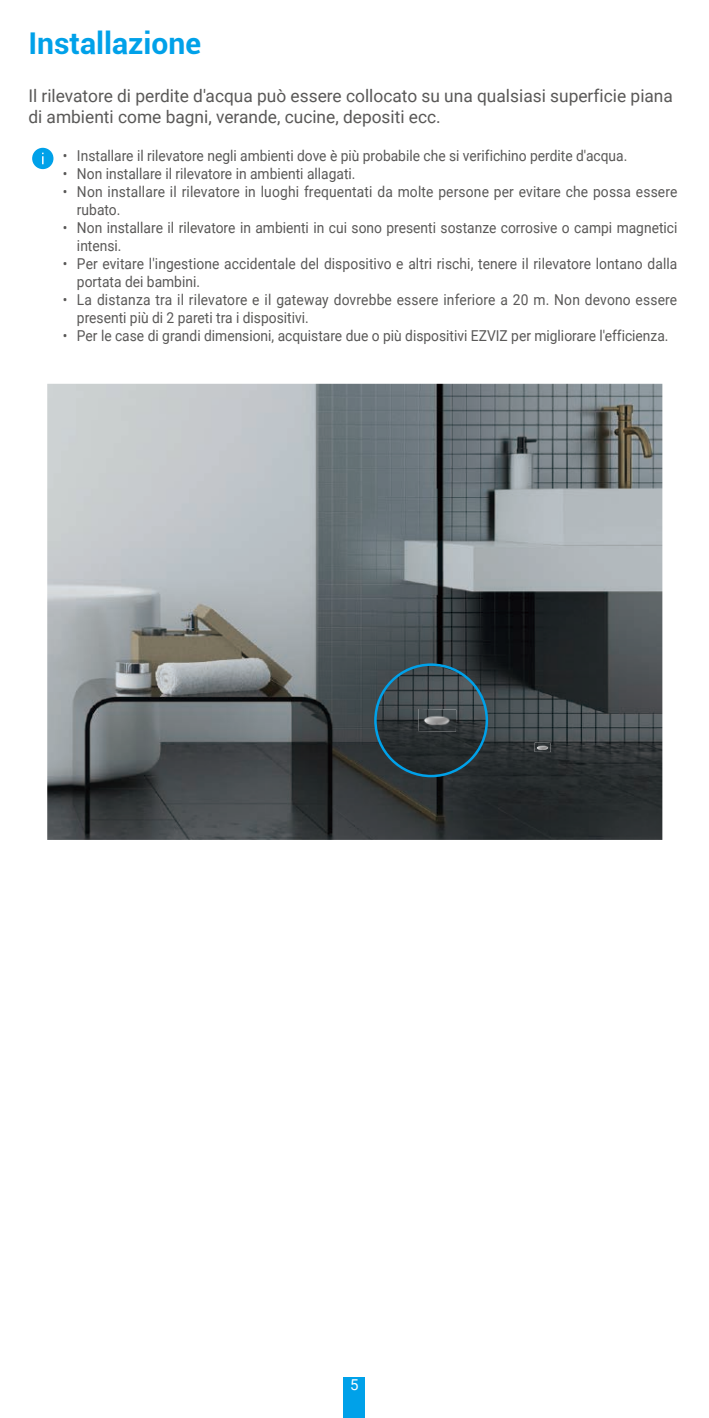
<style>
.page{position:relative;width:709px;height:1418px;background:#fff}
.page>*{position:absolute;margin:0;border:0;box-sizing:border-box;transform-origin:0 0}
.t1{font:700 30px "Roboto";color:#00a1e9}
.t2{font:17.5px/21px "Roboto";color:#595857}
.t3{font:15px/18px "Roboto";color:#595857;scale:.92 1}
.t4{font:15px "Roboto";color:#fff}
</style>
<div class="page">
<div style="left:344px;top:1376px;width:21px;height:41px;background:#00a1e9"></div>
<div style="left:32px;top:148px;width:21px;height:21px;background:#00a1e9;border-radius:50%"></div>
<svg style="left:42px;top:153px;width:2px;height:11px"></svg>
<img style="left:47px;top:384px;width:615px;height:456px">
<img style="left:534px;top:742px;width:16px;height:10px">
<svg style="left:374px;top:663px;width:114px;height:114px;background:#33434a"></svg>
<h1 class="t1" style="left:28px;top:22px;width:174px">Installazione</h1>
<p class="t2" style="left:28px;top:85px;width:646px">Il rilevatore di perdite d'acqua può essere collocato su una qualsiasi superficie piana di ambienti come bagni, verande, cucine, depositi ecc.</p>
<p class="t3" style="left:63px;top:146px;width:615px">• Installare il rilevatore negli ambienti dove è più probabile che si verifichino perdite d'acqua.</p>
<p class="t3" style="left:63px;top:164px;width:320px">• Non installare il rilevatore in ambienti allagati.</p>
<p class="t3" style="left:77px;top:182px;width:654px;text-indent:-14px">• Non installare il rilevatore in luoghi frequentati da molte persone per evitare che possa essere rubato.</p>
<p class="t3" style="left:77px;top:218px;width:654px;text-indent:-14px">• Non installare il rilevatore in ambienti in cui sono presenti sostanze corrosive o campi magnetici intensi.</p>
<p class="t3" style="left:77px;top:254px;width:654px;text-indent:-14px">• Per evitare l'ingestione accidentale del dispositivo e altri rischi, tenere il rilevatore lontano dalla portata dei bambini.</p>
<p class="t3" style="left:77px;top:290px;width:654px;text-indent:-14px">• La distanza tra il rilevatore e il gateway dovrebbe essere inferiore a 20 m. Non devono essere presenti più di 2 pareti tra i dispositivi.</p>
<p class="t3" style="left:63px;top:326px;width:660px">• Per le case di grandi dimensioni, acquistare due o più dispositivi EZVIZ per migliorare l'efficienza.</p>
<p class="t4" style="left:350px;top:1373px;width:10px">5</p>
</div>
